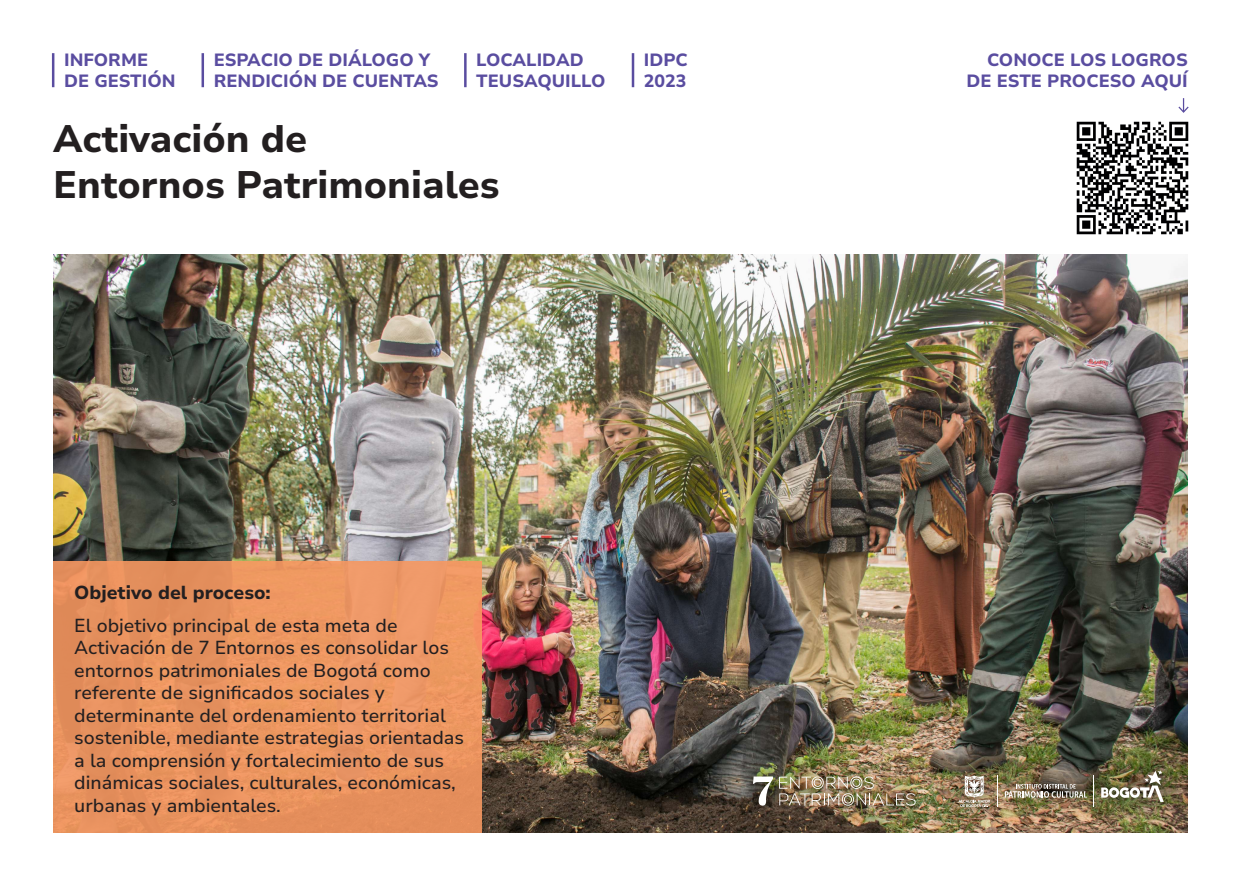
<style>
.page{position:relative;width:1241px;height:886px;background:#fff}
.page>*{position:absolute;margin:0;border:0;box-sizing:border-box;transform-origin:0 0}
.t1{font:800 38.25px/45.9px "Nunito Sans 10 pt";color:#231f20}
.t2{font:500 18.75px/22.5px "Nunito Sans 10 pt";color:#231f20}
.t3{font:800 18.75px "Nunito Sans 10 pt";color:#231f20}
.t4{font:800 17.69px/21.2px "Nunito Sans 10 pt";color:#5a4da0}
</style>
<div class="page">
<img style="left:53px;top:254px;width:1134px;height:579px">
<img style="left:1076px;top:121px;width:113px;height:114px">
<svg style="left:1178px;top:98px;width:10px;height:15px"></svg>
<div style="left:53px;top:561px;width:429px;height:272px;background:#ea945f"></div>
<img style="left:730px;top:754px;width:205px;height:74px">
<svg style="left:752px;top:776px;width:20px;height:29px"></svg>
<img style="left:779px;top:776px;width:136px;height:29px">
<hr style="left:52px;top:53px;width:2px;height:34px;background:#5a4da0">
<hr style="left:201px;top:53px;width:3px;height:34px;background:#5a4da0">
<hr style="left:464px;top:53px;width:2px;height:34px;background:#5a4da0">
<hr style="left:631px;top:53px;width:3px;height:34px;background:#5a4da0">
<img style="left:935px;top:748px;width:251px;height:82px">
<svg style="left:958px;top:775px;width:31px;height:32px"></svg>
<img style="left:1100px;top:770px;width:63px;height:32px">
<hr style="left:1093px;top:775px;width:1px;height:32px;background:#fff">
<hr style="left:997px;top:775px;width:1px;height:32px;background:#fff">
<svg style="left:1004px;top:784px;width:82px;height:14px"></svg>
<p class="t4" style="left:64px;top:48px;width:113px">INFORME<br>DE GESTIÓN</p>
<p class="t4" style="left:214px;top:48px;width:226px">ESPACIO DE DIÁLOGO Y<br>RENDICIÓN DE CUENTAS</p>
<p class="t4" style="left:476px;top:48px;width:131px">LOCALIDAD<br>TEUSAQUILLO</p>
<p class="t4" style="left:643px;top:48px;width:46px">IDPC<br>2023</p>
<h1 class="t1" style="left:53px;top:114px;width:448px">Activación de<br>Entornos Patrimoniales</h1>
<p class="t3" style="left:74px;top:579px;width:198px">Objetivo del proceso:</p>
<p class="t2" style="left:74px;top:613px;width:391px">El objetivo principal de esta meta de Activación de 7 Entornos es consolidar los entornos patrimoniales de Bogotá como referente de significados sociales y determinante del ordenamiento territorial sostenible, mediante estrategias orientadas a la comprensión y fortalecimiento de sus dinámicas sociales, culturales, económicas, urbanas y ambientales.</p>
<p class="t4" style="left:966px;top:48px;width:223px;text-align:right">CONOCE LOS LOGROS<br>DE ESTE PROCESO AQUÍ</p>
</div>
